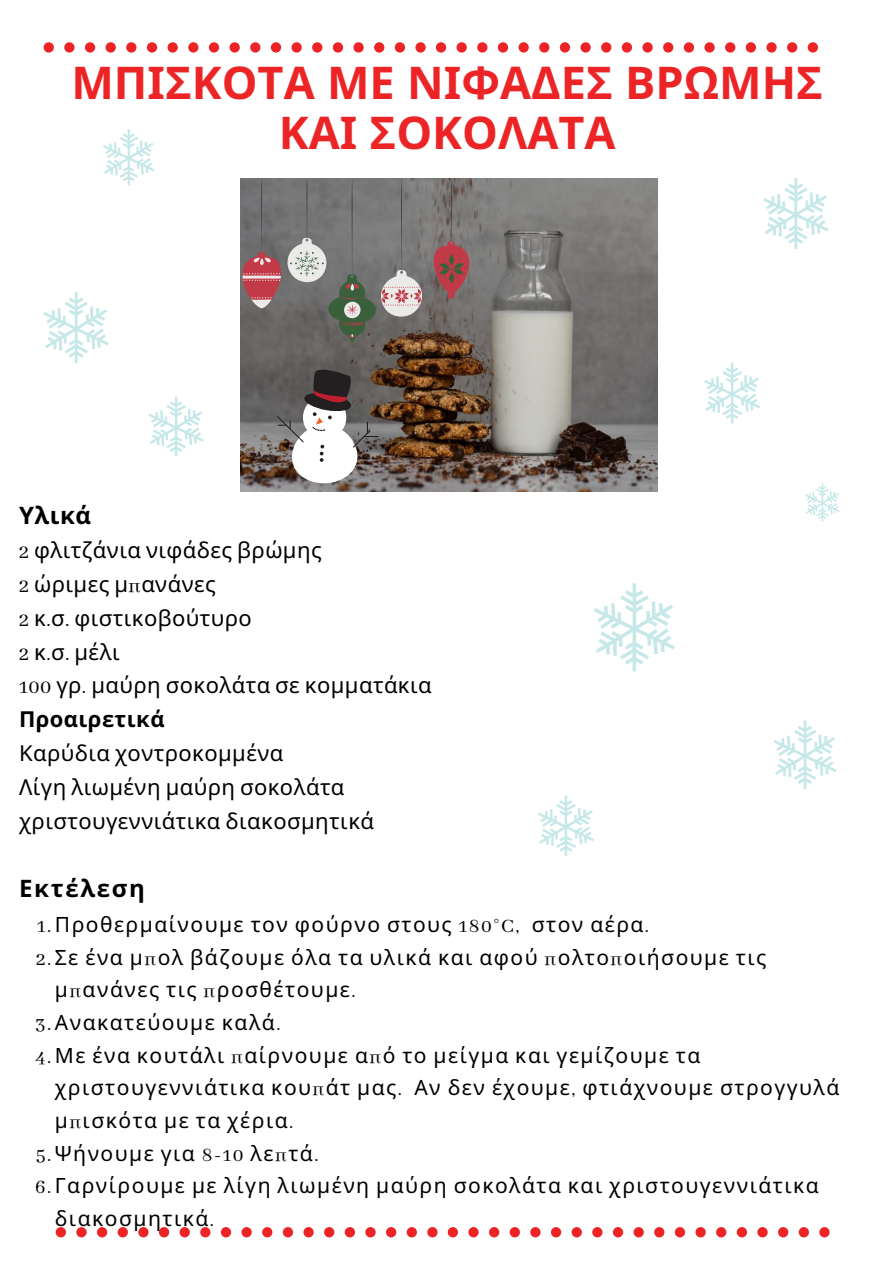
<style>
.page{position:relative;width:894px;height:1264px;background:#fff}
.page>*{position:absolute;margin:0;border:0;box-sizing:border-box;transform-origin:0 0}
.t1{font:700 45px/49.5px "Noto Sans";color:#ec2426;text-align:center}
.t2{font:700 24px "Noto Sans";letter-spacing:.07em;color:#000}
.t3{font:21.9px/33.8px "Noto Sans";letter-spacing:.02em;color:#000}
.t4{font:21px "Noto Sans";letter-spacing:.07em;color:#000}
.s1{font-family:"Abhaya Libre"}
.s2{font-weight:700}
</style>
<div class="page">
<svg style="left:56px;top:1227px;width:381px;height:10px"></svg>
<svg style="left:447px;top:1227px;width:382px;height:10px"></svg>
<svg style="left:44px;top:42px;width:381px;height:11px"></svg>
<svg style="left:436px;top:42px;width:381px;height:11px"></svg>
<svg style="left:763px;top:178px;width:65px;height:71px"></svg>
<svg style="left:103px;top:129px;width:52px;height:56px"></svg>
<svg style="left:774px;top:720px;width:62px;height:69px"></svg>
<svg style="left:538px;top:795px;width:56px;height:61px"></svg>
<svg style="left:704px;top:363px;width:56px;height:60px"></svg>
<svg style="left:44px;top:292px;width:65px;height:71px"></svg>
<svg style="left:594px;top:583px;width:80px;height:88px"></svg>
<svg style="left:148px;top:397px;width:55px;height:59px"></svg>
<img style="left:240px;top:178px;width:417px;height:313px">
<svg style="left:242px;top:178px;width:39px;height:131px"></svg>
<svg style="left:433px;top:178px;width:36px;height:120px"></svg>
<svg style="left:287px;top:178px;width:88px;height:164px"></svg>
<svg style="left:381px;top:178px;width:41px;height:138px"></svg>
<svg style="left:277px;top:369px;width:101px;height:114px"></svg>
<svg style="left:805px;top:483px;width:34px;height:38px"></svg>
<h1 class="t1" style="left:71px;top:57px;width:752px">ΜΠΙΣΚΟΤΑ ΜΕ ΝΙΦΑΔΕΣ ΒΡΩΜΗΣ<br>ΚΑΙ ΣΟΚΟΛΑΤΑ</h1>
<p class="t2" style="left:19px;top:498px;width:73px">Υλικά</p>
<p class="t3" style="left:19px;top:533px;width:414px"><span class="s1">2</span> φλιτζάνια νιφάδες βρώμης<br><span class="s1">2</span> ώριμες μ<span class="s1">π</span>ανάνες<br><span class="s1">2</span> κ<span class="s1">.</span>σ<span class="s1">.</span> φιστικοβούτυρο<br><span class="s1">2</span> κ<span class="s1">.</span>σ<span class="s1">.</span> μέλι<br><span class="s1">100</span> γρ<span class="s1">.</span> μαύρη σοκολάτα σε κομματάκια<br><span class="s2">Προαιρετικά</span></p>
<p class="t3" style="left:19px;top:735px;width:356px">Καρύδια χοντροκομμένα<br>Λίγη λιωμένη μαύρη σοκολάτα χριστουγεννιάτικα διακοσμητικά</p>
<p class="t2" style="left:19px;top:871px;width:127px">Εκτέλεση</p>
<p class="t4" style="left:37px;top:909px;width:613px"><span class="s1">1.</span>Προθερμαίνουμε τον φούρνο στους <span class="s1">180°C,</span> στον αέρα<span class="s1">.</span></p>
<p class="t4" style="left:36px;top:942px;width:731px"><span class="s1">2.</span>Σε ένα μ<span class="s1">π</span>ολ βάζουμε όλα τα υλικά και αφού <span class="s1">π</span>ολτο<span class="s1">π</span>οιήσουμε τις</p>
<p class="t4" style="left:55px;top:974px;width:302px">μ<span class="s1">π</span>ανάνες τις <span class="s1">π</span>ροσθέτουμε<span class="s1">.</span></p>
<p class="t4" style="left:35px;top:1007px;width:246px"><span class="s1">3.</span>Ανακατεύουμε καλά<span class="s1">.</span></p>
<p class="t4" style="left:35px;top:1040px;width:666px"><span class="s1">4.</span>Με ένα κουτάλι <span class="s1">π</span>αίρνουμε α<span class="s1">π</span>ό το μείγμα και γεμίζουμε τα</p>
<p class="t4" style="left:55px;top:1072px;width:785px">χριστουγεννιάτικα κου<span class="s1">π</span>άτ μας<span class="s1">.</span> Αν δεν έχουμε<span class="s1">,</span> φτιάχνουμε στρογγυλά</p>
<p class="t4" style="left:55px;top:1105px;width:240px">μ<span class="s1">π</span>ισκότα με τα χέρια<span class="s1">.</span></p>
<p class="t4" style="left:36px;top:1137px;width:284px"><span class="s1">5.</span>Ψήνουμε για <span class="s1">8-10</span> λε<span class="s1">π</span>τά<span class="s1">.</span></p>
<p class="t4" style="left:35px;top:1170px;width:784px"><span class="s1">6.</span>Γαρνίρουμε με λίγη λιωμένη μαύρη σοκολάτα και χριστουγεννιάτικα</p>
<p class="t4" style="left:55px;top:1203px;width:161px">διακοσμητικά<span class="s1">.</span></p>
</div>
